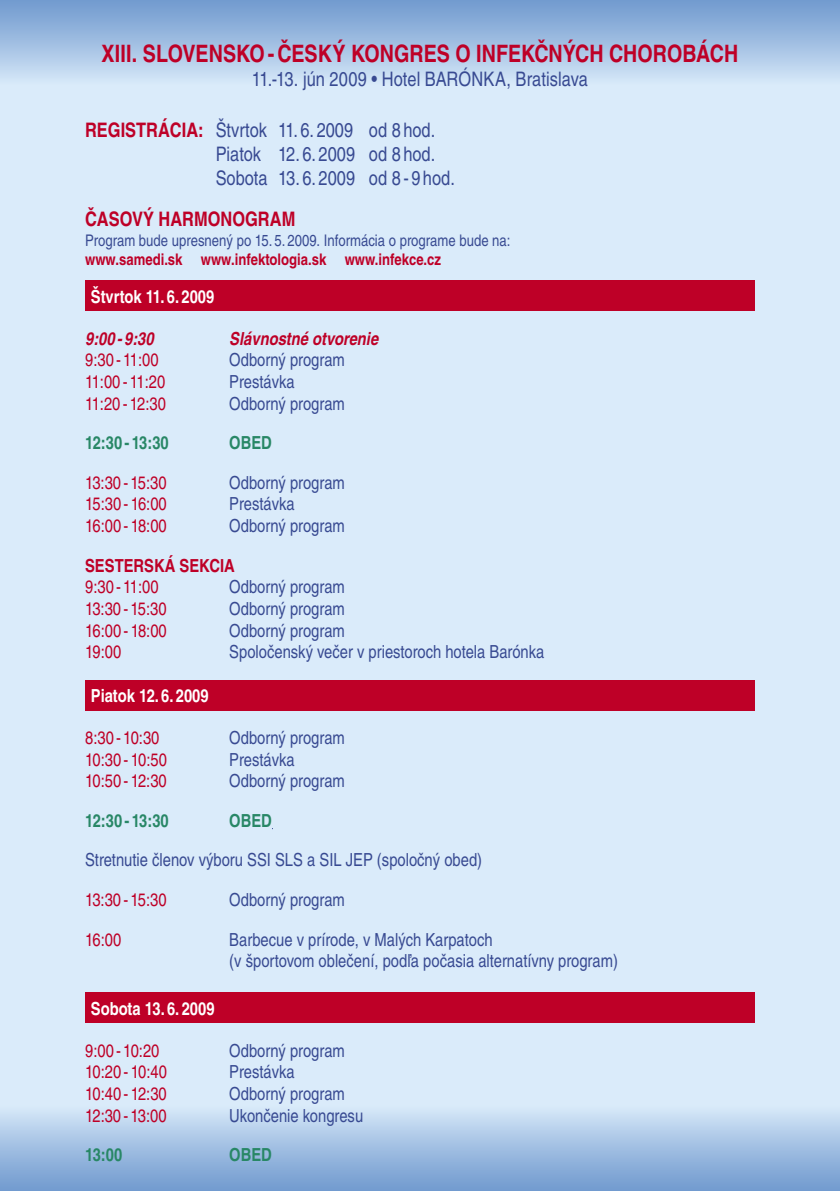
<style>
.page{position:relative;width:840px;height:1191px;background:#fff}
.page>*{position:absolute;margin:0;border:0;box-sizing:border-box;transform-origin:0 0}
.t1{font:700 condensed 24px "Nimbus San LEE";color:#be0027}
.t2{font:condensed 20px/24px "Nimbus San LEE";color:#384a92}
.t3{font:700 condensed 20px "Nimbus San LEE";color:#be0027}
.t4{font:condensed 18px/21.6px "Nimbus San LEE";color:#384a92}
.t5{font:condensed 18px "Nimbus San LEE";color:#be0027}
.t6{font:700 condensed 18px "Nimbus San LEE";color:#fff}
.t7{font:700 condensed 18px "Nimbus San LEE";color:#288766}
.t8{font:italic 700 condensed 18px "Nimbus San LEE";color:#be0027}
.t9{font:700 condensed 18px "Nimbus San LEE";color:#be0027}
.t10{font:condensed 16px "Nimbus San LEE";color:#384a92}
.t11{font:700 condensed 16px "Nimbus San LEE";color:#be0027}
.s1{font-weight:700;color:#be0027}
</style>
<div class="page">
<div style="left:0;top:0;width:839px;height:1191px;background:#daebfa"></div>
<div style="left:0;top:0;width:839px;height:85px;background:linear-gradient(to bottom,#6e98cd,#d6e7f8)"></div>
<div style="left:0;top:1106px;width:839px;height:85px;background:linear-gradient(to bottom,#d6e7f8,#6e98cd)"></div>
<div style="left:85px;top:280px;width:669px;height:31px;background:#be0027"></div>
<div style="left:85px;top:679px;width:669px;height:31px;background:#be0027"></div>
<div style="left:85px;top:992px;width:669px;height:31px;background:#be0027"></div>
<h1 class="t1" style="left:101px;top:39px;width:637px">XIII. SLOVENSKO - ČESKÝ KONGRES O INFEKČNÝCH CHOROBÁCH</h1>
<p class="t2" style="left:252px;top:67px;width:337px">11.-13. jún 2009 • Hotel BARÓNKA, Bratislava</p>
<p class="t2" style="left:215px;top:119px;width:240px;text-indent:-130px"><span class="s1">REGISTRÁCIA:</span> Štvrtok 11. 6. 2009 od 8 hod.<br>Piatok 12. 6. 2009 od 8 hod.<br>Sobota 13. 6. 2009 od 8 - 9 hod.</p>
<p class="t3" style="left:85px;top:207px;width:211px">ČASOVÝ HARMONOGRAM</p>
<p class="t10" style="left:85px;top:230px;width:426px">Program bude upresnený po 15. 5. 2009. Informácia o programe bude na:</p>
<p class="t11" style="left:85px;top:249px;width:357px">www.samedi.sk www.infektologia.sk www.infekce.cz</p>
<p class="t6" style="left:91px;top:285px;width:125px">Štvrtok 11. 6. 2009</p>
<p class="t8" style="left:85px;top:327px;width:70px">9:00 - 9:30</p>
<p class="t8" style="left:229px;top:327px;width:150px">Slávnostné otvorenie</p>
<p class="t5" style="left:85px;top:349px;width:75px">9:30 - 11:00</p>
<p class="t4" style="left:229px;top:349px;width:117px">Odborný program</p>
<p class="t5" style="left:85px;top:371px;width:82px">11:00 - 11:20</p>
<p class="t4" style="left:229px;top:371px;width:67px">Prestávka</p>
<p class="t5" style="left:85px;top:392px;width:82px">11:20 - 12:30</p>
<p class="t4" style="left:229px;top:393px;width:117px">Odborný program</p>
<p class="t7" style="left:85px;top:432px;width:85px">12:30 - 13:30</p>
<p class="t7" style="left:229px;top:432px;width:44px">OBED</p>
<p class="t5" style="left:85px;top:472px;width:83px">13:30 - 15:30</p>
<p class="t4" style="left:229px;top:472px;width:117px">Odborný program</p>
<p class="t5" style="left:85px;top:493px;width:83px">15:30 - 16:00</p>
<p class="t4" style="left:229px;top:493px;width:67px">Prestávka</p>
<p class="t5" style="left:85px;top:515px;width:83px">16:00 - 18:00</p>
<p class="t4" style="left:229px;top:515px;width:117px">Odborný program</p>
<p class="t9" style="left:85px;top:554px;width:151px">SESTERSKÁ SEKCIA</p>
<p class="t5" style="left:85px;top:576px;width:75px">9:30 - 11:00</p>
<p class="t4" style="left:229px;top:576px;width:117px">Odborný program</p>
<p class="t5" style="left:85px;top:598px;width:83px">13:30 - 15:30</p>
<p class="t4" style="left:229px;top:598px;width:117px">Odborný program</p>
<p class="t5" style="left:85px;top:619px;width:83px">16:00 - 18:00</p>
<p class="t4" style="left:229px;top:619px;width:117px">Odborný program</p>
<p class="t5" style="left:85px;top:641px;width:38px">19:00</p>
<p class="t4" style="left:229px;top:641px;width:316px">Spoločenský večer v priestoroch hotela Barónka</p>
<p class="t6" style="left:91px;top:684px;width:119px">Piatok 12. 6. 2009</p>
<p class="t5" style="left:85px;top:727px;width:76px">8:30 - 10:30</p>
<p class="t4" style="left:229px;top:727px;width:117px">Odborný program</p>
<p class="t5" style="left:85px;top:748px;width:83px">10:30 - 10:50</p>
<p class="t4" style="left:229px;top:748px;width:67px">Prestávka</p>
<p class="t5" style="left:85px;top:770px;width:83px">10:50 - 12:30</p>
<p class="t4" style="left:229px;top:770px;width:117px">Odborný program</p>
<p class="t7" style="left:85px;top:809px;width:85px">12:30 - 13:30</p>
<p class="t7" style="left:229px;top:809px;width:44px">OBED</p>
<p class="t4" style="left:85px;top:849px;width:398px">Stretnutie členov výboru SSI SLS a SIL JEP (spoločný obed)</p>
<p class="t5" style="left:85px;top:889px;width:83px">13:30 - 15:30</p>
<p class="t4" style="left:229px;top:889px;width:117px">Odborný program</p>
<p class="t5" style="left:85px;top:928px;width:38px">16:00</p>
<p class="t4" style="left:229px;top:928px;width:390px">Barbecue v prírode, v Malých Karpatoch<br>(v športovom oblečení, podľa počasia alternatívny program)</p>
<p class="t6" style="left:91px;top:997px;width:125px">Sobota 13. 6. 2009</p>
<p class="t5" style="left:85px;top:1039px;width:76px">9:00 - 10:20</p>
<p class="t4" style="left:229px;top:1040px;width:117px">Odborný program</p>
<p class="t5" style="left:85px;top:1061px;width:83px">10:20 - 10:40</p>
<p class="t4" style="left:229px;top:1061px;width:67px">Prestávka</p>
<p class="t5" style="left:85px;top:1082px;width:83px">10:40 - 12:30</p>
<p class="t4" style="left:229px;top:1083px;width:117px">Odborný program</p>
<p class="t5" style="left:85px;top:1104px;width:83px">12:30 - 13:00</p>
<p class="t4" style="left:229px;top:1104px;width:135px">Ukončenie kongresu</p>
<p class="t7" style="left:85px;top:1143px;width:39px">13:00</p>
<p class="t7" style="left:229px;top:1143px;width:44px">OBED</p>
</div>
